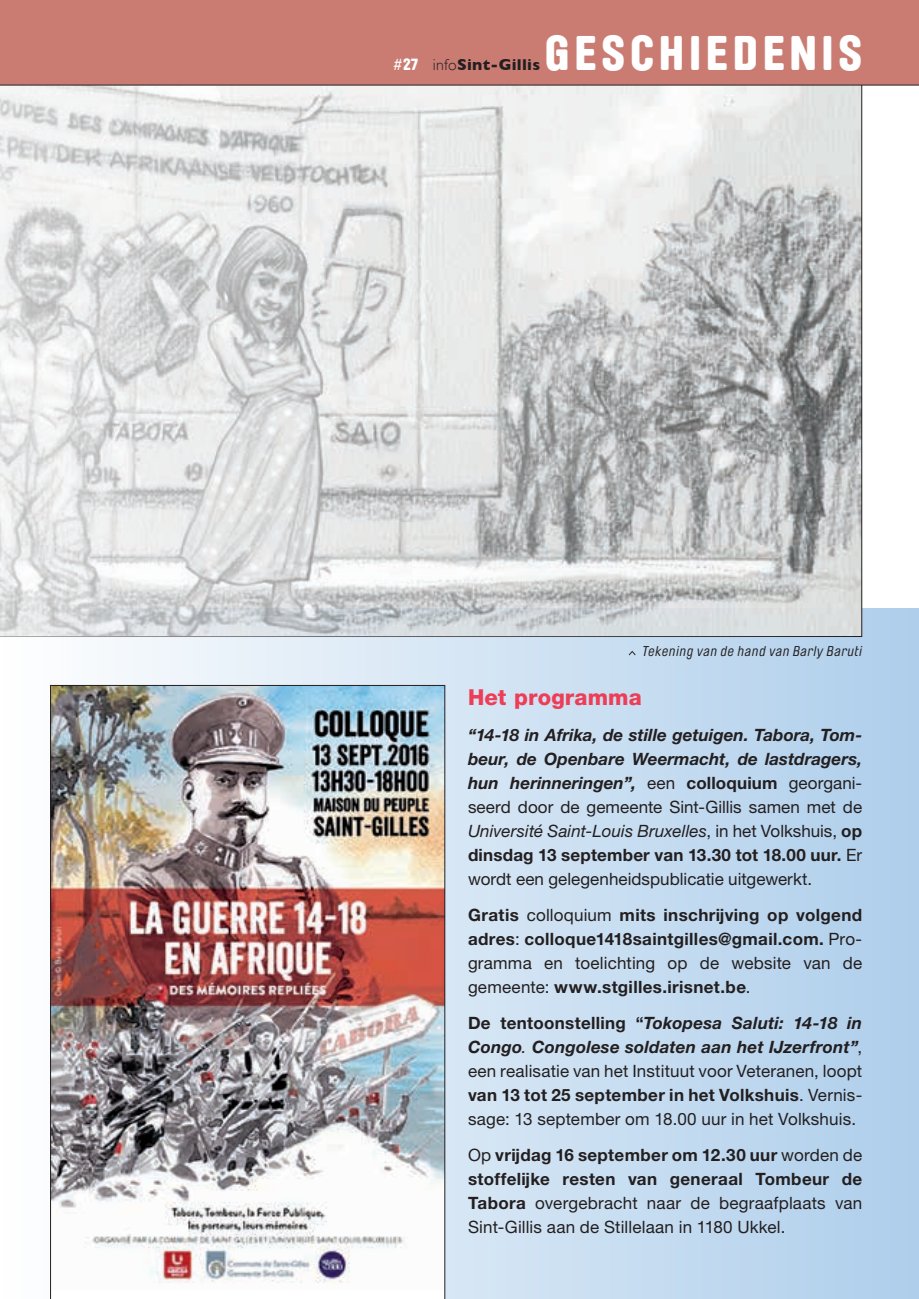
<style>
.page{position:relative;width:919px;height:1299px;background:#fff}
.page>*{position:absolute;margin:0;border:0;box-sizing:border-box;transform-origin:0 0}
.t1{font:900 48px "Brauer Neue";letter-spacing:.1em;color:#fff}
.t2{font:800 22px "Helvetica Neue LT Pro";letter-spacing:.01em;color:#ee3d56}
.t3{font:17px/24px "Helvetica Neue LT Pro";letter-spacing:.01em;color:#231f20;text-align:justify}
.t4{font:700 17px/24px "Helvetica Neue LT Pro";letter-spacing:.02em;color:#231f20;text-align:justify}
.t5{font:700 16px "Gill Sans";letter-spacing:.015em;color:#231f20}
.t6{font:italic 14px "Brauer Neue";letter-spacing:.055em;color:#231f20}
.s1{font-family:"Brauer Neue";font-weight:400;color:#fff}
.s2{font-family:"Brauer Neue";font-weight:900;color:#fff}
.s3{font-weight:300}
.s4{font-weight:700;font-style:italic}
.s5{font-weight:700}
.s6{font-style:italic}
.s7{font-weight:400}
</style>
<div class="page">
<div style="left:0;top:608px;width:918px;height:690px;background:linear-gradient(to right,#fefefe,#aeceeb)"></div>
<svg style="left:0;top:86px;width:862px;height:551px"></svg>
<svg style="left:628px;top:650px;width:7px;height:5px"></svg>
<img style="left:50px;top:685px;width:395px;height:613px">
<div style="left:0;top:0;width:918px;height:85px;background:#ca7c73"></div>
<hr style="left:0;top:85px;width:918px;height:1px;background:#231f20">
<h1 class="t1" style="left:545px;top:26px;width:319px">GESCHIEDENIS</h1>
<p class="t5" style="left:393px;top:52px;width:148px"><span class="s1">#</span><span class="s2">27</span> <span class="s3">info</span>Sint-Gillis</p>
<p class="t6" style="left:642px;top:643px;width:221px">Tekening van de hand van Barly Baruti</p>
<p class="t2" style="left:468px;top:684px;width:175px">Het programma</p>
<p class="t3" style="left:468px;top:722px;width:396px"><span class="s4">“14-18 in Afrika, de stille getuigen. Tabora, Tom&shy;beur, de Openbare Weermacht, de lastdragers, hun herinneringen”,</span> een <span class="s5">colloquium</span> georgani&shy;seerd door de gemeente Sint-Gillis samen met de <span class="s6">Université Saint-Louis Bruxelles</span>, in het Volkshuis, <span class="s5">op dinsdag 13 september van 13.30 tot 18.00 uur.</span> Er wordt een gelegenheidspublicatie uitgewerkt.</p>
<p class="t4" style="left:468px;top:902px;width:396px">Gratis <span class="s7">colloquium</span> mits inschrijving op volgend adres<span class="s7">:</span> colloque1418saintgilles@gmail.com. <span class="s7">Pro&shy;gramma en toelichting op de website van de gemeente:</span> www.stgilles.irisnet.be<span class="s7">.</span></p>
<p class="t3" style="left:468px;top:1010px;width:396px"><span class="s5">De tentoonstelling “</span><span class="s4">Tokopesa Saluti: 14-18 in Congo</span><span class="s6">.</span> <span class="s4">Congolese soldaten aan het IJzerfront”</span>, een realisatie van het Instituut voor Veteranen, loopt <span class="s5">van 13 tot 25 september in het Volkshuis</span>. Vernis&shy;sage: 13 september om 18.00 uur in het Volkshuis.</p>
<p class="t3" style="left:468px;top:1142px;width:396px">Op <span class="s5">vrijdag 16 september om 12.30 uur</span> worden de <span class="s5">stoffelijke resten van generaal Tombeur de Tabora</span> overgebracht naar de begraafplaats van Sint-Gillis aan de Stillelaan in 1180 Ukkel.</p>
</div>
